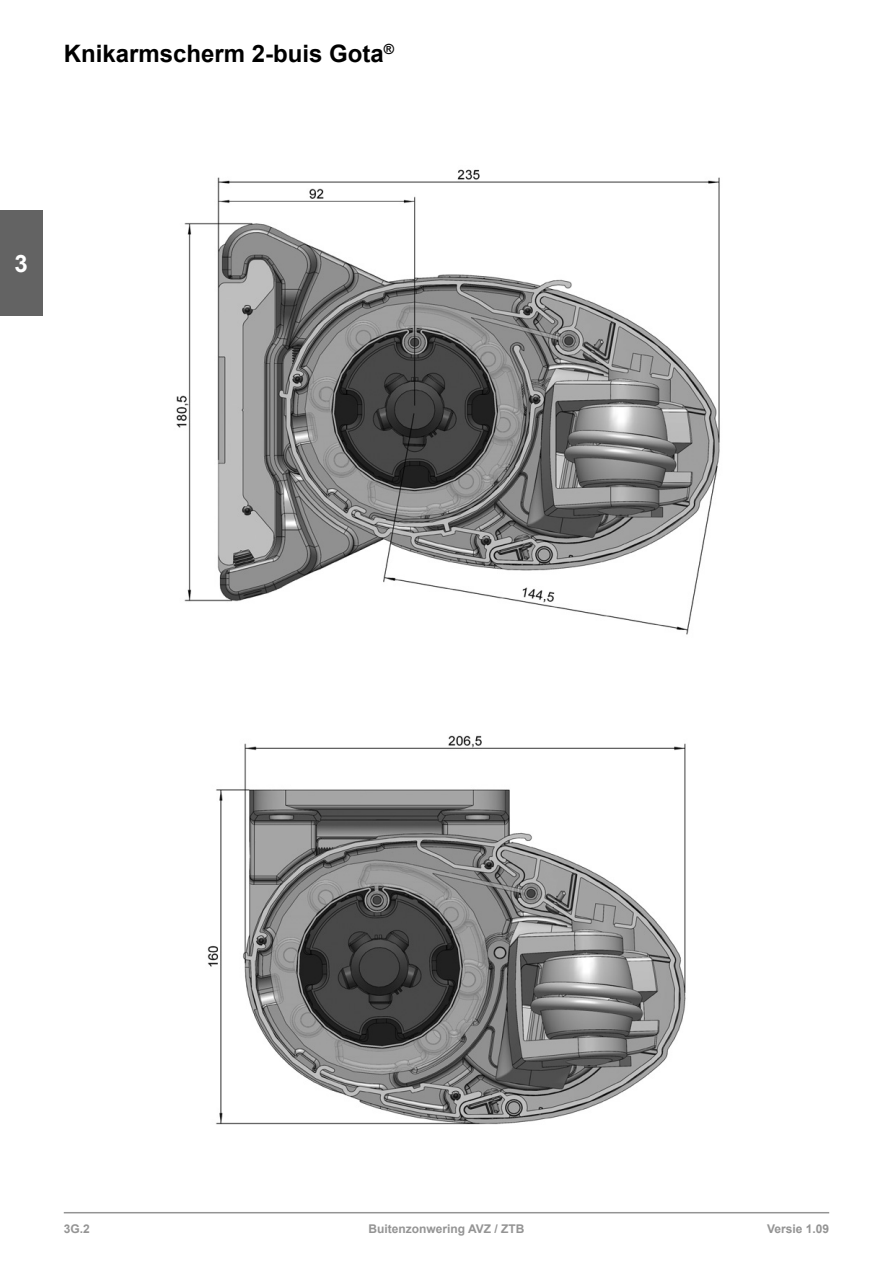
<style>
.page{position:relative;width:893px;height:1263px;background:#fff}
.page>*{position:absolute;margin:0;border:0;box-sizing:border-box;transform-origin:0 0}
.t1{font:700 24px "Arial";color:#000}
.t2{font:700 24px "Arial";color:#fff}
.t3{font:700 12px "Arial";color:#949494}
</style>
<div class="page">
<div style="left:0;top:210px;width:43px;height:106px;background:#636363"></div>
<hr style="left:64px;top:1212px;width:765px;height:1px;background:#949494">
<img style="left:176px;top:169px;width:544px;height:466px">
<img style="left:207px;top:735px;width:479px;height:390px">
<h1 class="t1" style="left:64px;top:37px;width:332px">Knikarmscherm 2-buis Gota<sup>®</sup></h1>
<h1 class="t2" style="left:15px;top:246px;width:15px">3</h1>
<p class="t3" style="left:64px;top:1220px;width:28px">3G.2</p>
<p class="t3" style="left:368px;top:1220px;width:157px">Buitenzonwering AVZ / ZTB</p>
<p class="t3" style="left:767px;top:1220px;width:64px">Versie 1.09</p>
</div>
